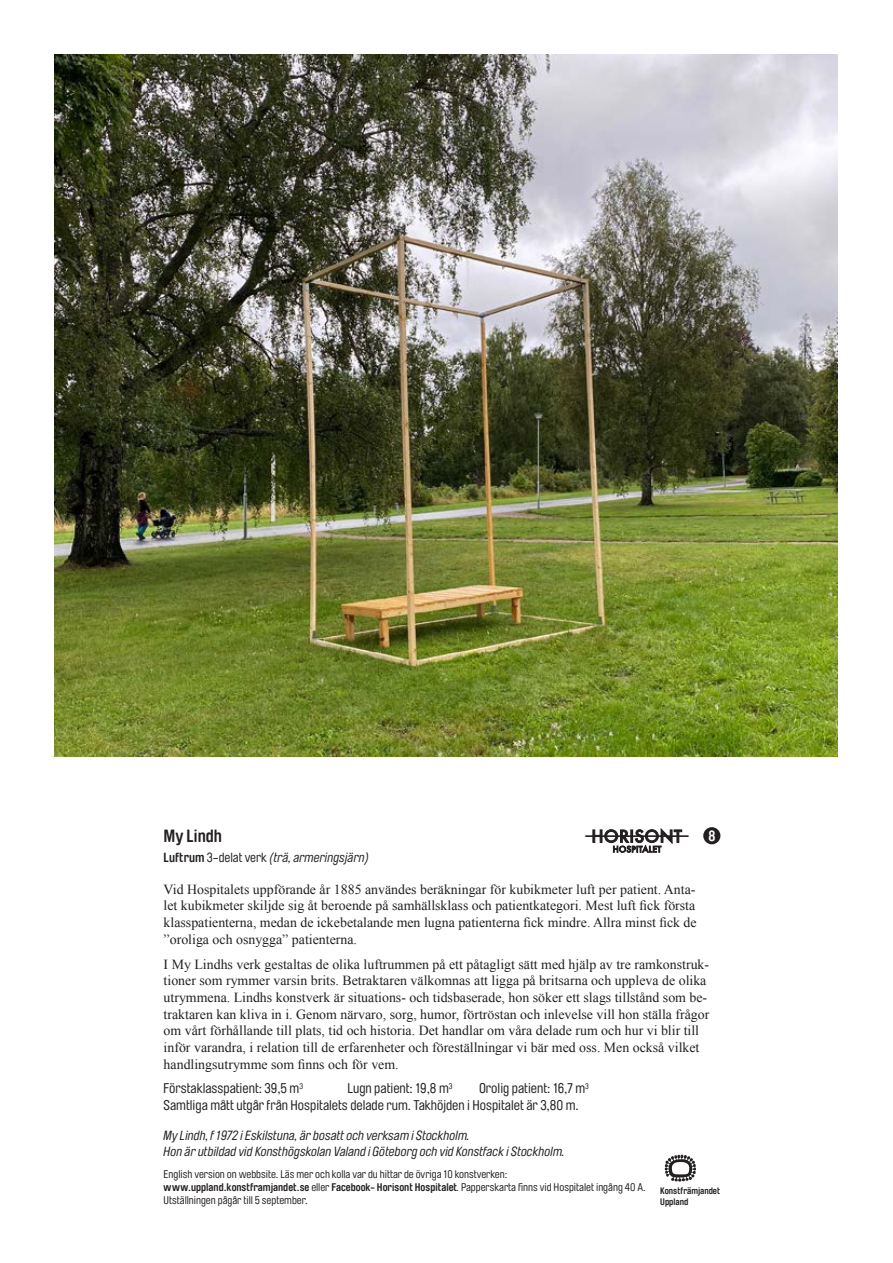
<style>
.page{position:relative;width:893px;height:1263px;background:#fff}
.page>*{position:absolute;margin:0;border:0;box-sizing:border-box;transform-origin:0 0}
.t1{font:700 17.55px "Brauer Neue Std";color:#231f20}
.t2{font:700 14.55px "Brauer Neue Std";color:#fff}
.t3{font:13.8px/16.6px "Times New Roman";color:#231f20;text-align:justify}
.t4{font:13.8px/16.6px "Brauer Neue Std";color:#231f20}
.t5{font:italic 13.2px/15.8px "Brauer Neue Std";color:#231f20}
.t6{font:10.95px/13.2px "Brauer Neue Std";color:#231f20}
.t7{font:700 9.3px/10.2px "Brauer Neue";color:#231f20}
.s1{font-weight:700;font-style:normal}
.s2{font-style:normal}
.s3{font-weight:700}
.s4{font-style:italic}
</style>
<div class="page">
<img style="left:54px;top:54px;width:784px;height:703px">
<svg style="left:593px;top:828px;width:89px;height:25px"></svg>
<hr style="left:585px;top:835px;width:104px;height:2px;background:#231f20">
<div style="left:703px;top:827px;width:17px;height:17px;background:#231f20;border-radius:50%"></div>
<svg style="left:665px;top:1155px;width:31px;height:27px"></svg>
<p class="t1" style="left:164px;top:826px;width:60px">My Lindh</p>
<p class="t5" style="left:164px;top:850px;width:207px"><span class="s1">Luftrum</span> <span class="s2">3-delat verk</span> (trä, armeringsjärn)</p>
<p class="t2" style="left:708px;top:827px;width:8px">8</p>
<p class="t3" style="left:164px;top:881px;width:535px">Vid Hospitalets uppförande år 1885 användes beräkningar för kubikmeter luft per patient. Anta&shy;let kubikmeter skiljde sig åt beroende på samhällsklass och patientkategori. Mest luft fick första klasspatienterna, medan de ickebetalande men lugna patienterna fick mindre. Allra minst fick de ”oroliga och osnygga” patienterna.</p>
<p class="t3" style="left:164px;top:955px;width:547px;text-align:left">I My Lindhs verk gestaltas de olika luftrummen på ett påtagligt sätt med hjälp av tre ramkonstruk&shy;tioner som rymmer varsin brits. Betraktaren välkomnas att ligga på britsarna och uppleva de olika utrymmena. Lindhs konstverk är situations- och tidsbaserade, hon söker ett slags tillstånd som be&shy;traktaren kan kliva in i. Genom närvaro, sorg, humor, förtröstan och inlevelse vill hon ställa frågor om vårt förhållande till plats, tid och historia. Det handlar om våra delade rum och hur vi blir till inför varandra, i relation till de erfarenheter och föreställningar vi bär med oss. Men också vilket handlingsutrymme som finns och för vem.</p>
<p class="t4" style="left:164px;top:1080px;width:141px">Förstaklasspatient: 39,5 m<sup>3</sup></p>
<p class="t4" style="left:348px;top:1080px;width:106px">Lugn patient: 19,8 m<sup>3</sup></p>
<p class="t4" style="left:164px;top:1080px;width:427px;text-indent:315px">Orolig patient: 16,7 m<sup>3<br></sup>Samtliga mått utgår från Hospitalets delade rum. Takhöjden i Hospitalet är 3,80 m.</p>
<p class="t5" style="left:164px;top:1128px;width:403px">My Lindh, f 1972 i Eskilstuna, är bosatt och verksam i Stockholm.<br>Hon är utbildad vid Konsthögskolan Valand i Göteborg och vid Konstfack i Stockholm.</p>
<p class="t6" style="left:164px;top:1168px;width:484px">English version on webbsite. Läs mer och kolla var du hittar de övriga 10 konstverken: <span class="s3">www.uppland.konstframjandet.se</span> eller <span class="s3">Facebook- Horisont Hospitalet</span><span class="s4">.</span> Papperskarta finns vid Hospitalet ingång 40 A.<br>Utställningen pågår till 5 september.</p>
<p class="t7" style="left:660px;top:1186px;width:62px">Konstfrämjandet<br>Uppland</p>
</div>
